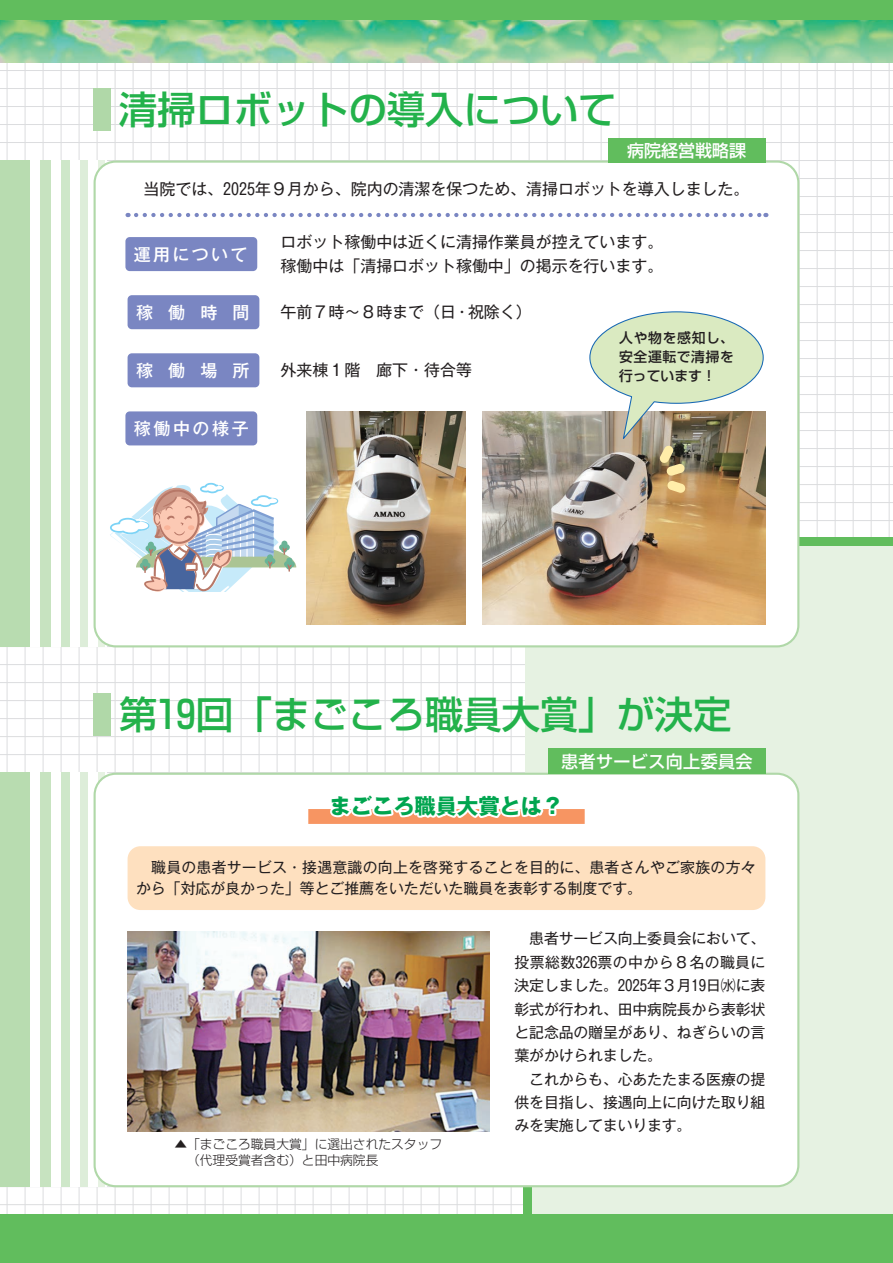
<style>
.page{position:relative;width:893px;height:1263px;background:#fff}
.page>*{position:absolute;margin:0;border:0;box-sizing:border-box;transform-origin:0 0}
.t1{font:500 38.25px "Shin Go Pr 6 N";color:#23b24b}
.t2{font:500 38.25px "Shin Go Pr 6";color:#23b24b}
.t3{font:700 21.3px "Gothic MB101 Pr 6 N";color:#00a54f}
.t4{font:500 16.95px "Gothic MB101 Pr 6 N";letter-spacing:.15em;color:#fff}
.t5{font:500 16.95px "Shin Go Pr 6 N";letter-spacing:.025em;color:#fff}
.t6{font:500 16.95px "Shin Go Pr 6";color:#fff}
.t7{font:15.9px/23.4px "Gothic MB101 Pr 6 N";color:#231f20}
.t8{font:15.9px "Gothic MB101 Pr 6";color:#231f20}
.t9{font:14.85px/23.4px "Gothic MB101 Pr 6 N";letter-spacing:-.01em;color:#231f20}
.t10{font:14.85px/21.3px "Gothic MB101 Pr 6 N";letter-spacing:.015em;color:#231f20}
.t11{font:500 13.8px/19.2px "Shin Go Pr 6";letter-spacing:.045em;color:#231f20;text-align:justify}
.t12{font:300 12.75px/15.9px "Shin Go Pr 6 N";color:#231f20}
</style>
<div class="page">
<hr style="left:7px;top:0;width:1px;height:1263px;background:#dcdddf">
<hr style="left:25px;top:0;width:1px;height:1263px;background:#dcdddf">
<hr style="left:43px;top:0;width:1px;height:1263px;background:#dcdddf">
<hr style="left:61px;top:0;width:1px;height:1263px;background:#dcdddf">
<hr style="left:79px;top:0;width:1px;height:1263px;background:#dcdddf">
<hr style="left:97px;top:0;width:1px;height:1263px;background:#dcdddf">
<hr style="left:115px;top:0;width:1px;height:1263px;background:#dcdddf">
<hr style="left:133px;top:0;width:1px;height:1263px;background:#dcdddf">
<hr style="left:151px;top:0;width:1px;height:1263px;background:#dcdddf">
<hr style="left:169px;top:0;width:1px;height:1263px;background:#dcdddf">
<hr style="left:187px;top:0;width:1px;height:1263px;background:#dcdddf">
<hr style="left:205px;top:0;width:1px;height:1263px;background:#dcdddf">
<hr style="left:223px;top:0;width:1px;height:1263px;background:#dcdddf">
<hr style="left:241px;top:0;width:1px;height:1263px;background:#dcdddf">
<hr style="left:259px;top:0;width:1px;height:1263px;background:#dcdddf">
<hr style="left:277px;top:0;width:1px;height:1263px;background:#dcdddf">
<hr style="left:295px;top:0;width:1px;height:1263px;background:#dcdddf">
<hr style="left:313px;top:0;width:1px;height:1263px;background:#dcdddf">
<hr style="left:331px;top:0;width:1px;height:1263px;background:#dcdddf">
<hr style="left:349px;top:0;width:1px;height:1263px;background:#dcdddf">
<hr style="left:367px;top:0;width:1px;height:1263px;background:#dcdddf">
<hr style="left:385px;top:0;width:1px;height:1263px;background:#dcdddf">
<hr style="left:403px;top:0;width:1px;height:1263px;background:#dcdddf">
<hr style="left:421px;top:0;width:1px;height:1263px;background:#dcdddf">
<hr style="left:439px;top:0;width:1px;height:1263px;background:#dcdddf">
<hr style="left:457px;top:0;width:1px;height:1263px;background:#dcdddf">
<hr style="left:475px;top:0;width:1px;height:1263px;background:#dcdddf">
<hr style="left:493px;top:0;width:1px;height:1263px;background:#dcdddf">
<hr style="left:511px;top:0;width:1px;height:1263px;background:#dcdddf">
<hr style="left:529px;top:0;width:1px;height:1263px;background:#dcdddf">
<hr style="left:547px;top:0;width:1px;height:1263px;background:#dcdddf">
<hr style="left:565px;top:0;width:1px;height:1263px;background:#dcdddf">
<hr style="left:583px;top:0;width:1px;height:1263px;background:#dcdddf">
<hr style="left:601px;top:0;width:1px;height:1263px;background:#dcdddf">
<hr style="left:619px;top:0;width:1px;height:1263px;background:#dcdddf">
<hr style="left:637px;top:0;width:1px;height:1263px;background:#dcdddf">
<hr style="left:655px;top:0;width:1px;height:1263px;background:#dcdddf">
<hr style="left:673px;top:0;width:1px;height:1263px;background:#dcdddf">
<hr style="left:691px;top:0;width:1px;height:1263px;background:#dcdddf">
<hr style="left:709px;top:0;width:1px;height:1263px;background:#dcdddf">
<hr style="left:727px;top:0;width:1px;height:1263px;background:#dcdddf">
<hr style="left:745px;top:0;width:1px;height:1263px;background:#dcdddf">
<hr style="left:763px;top:0;width:1px;height:1263px;background:#dcdddf">
<hr style="left:781px;top:0;width:1px;height:1263px;background:#dcdddf">
<hr style="left:799px;top:0;width:1px;height:1263px;background:#dcdddf">
<hr style="left:817px;top:0;width:1px;height:1263px;background:#dcdddf">
<hr style="left:835px;top:0;width:1px;height:1263px;background:#dcdddf">
<hr style="left:853px;top:0;width:1px;height:1263px;background:#dcdddf">
<hr style="left:871px;top:0;width:1px;height:1263px;background:#dcdddf">
<hr style="left:889px;top:0;width:1px;height:1263px;background:#dcdddf">
<hr style="left:0;top:70px;width:893px;height:1px;background:#dcdddf">
<hr style="left:0;top:88px;width:893px;height:1px;background:#dcdddf">
<hr style="left:0;top:106px;width:893px;height:1px;background:#dcdddf">
<hr style="left:0;top:124px;width:893px;height:1px;background:#dcdddf">
<hr style="left:0;top:142px;width:893px;height:1px;background:#dcdddf">
<hr style="left:0;top:160px;width:893px;height:1px;background:#dcdddf">
<hr style="left:0;top:178px;width:893px;height:1px;background:#dcdddf">
<hr style="left:0;top:196px;width:893px;height:1px;background:#dcdddf">
<hr style="left:0;top:214px;width:893px;height:1px;background:#dcdddf">
<hr style="left:0;top:232px;width:893px;height:1px;background:#dcdddf">
<hr style="left:0;top:250px;width:893px;height:1px;background:#dcdddf">
<hr style="left:0;top:268px;width:893px;height:1px;background:#dcdddf">
<hr style="left:0;top:286px;width:893px;height:1px;background:#dcdddf">
<hr style="left:0;top:304px;width:893px;height:1px;background:#dcdddf">
<hr style="left:0;top:322px;width:893px;height:1px;background:#dcdddf">
<hr style="left:0;top:340px;width:893px;height:1px;background:#dcdddf">
<hr style="left:0;top:358px;width:893px;height:1px;background:#dcdddf">
<hr style="left:0;top:376px;width:893px;height:1px;background:#dcdddf">
<hr style="left:0;top:394px;width:893px;height:1px;background:#dcdddf">
<hr style="left:0;top:412px;width:893px;height:1px;background:#dcdddf">
<hr style="left:0;top:430px;width:893px;height:1px;background:#dcdddf">
<hr style="left:0;top:448px;width:893px;height:1px;background:#dcdddf">
<hr style="left:0;top:466px;width:893px;height:1px;background:#dcdddf">
<hr style="left:0;top:484px;width:893px;height:1px;background:#dcdddf">
<hr style="left:0;top:502px;width:893px;height:1px;background:#dcdddf">
<hr style="left:0;top:520px;width:893px;height:1px;background:#dcdddf">
<hr style="left:0;top:646px;width:893px;height:1px;background:#dcdddf">
<hr style="left:0;top:664px;width:893px;height:1px;background:#dcdddf">
<hr style="left:0;top:682px;width:893px;height:1px;background:#dcdddf">
<hr style="left:0;top:700px;width:893px;height:1px;background:#dcdddf">
<hr style="left:0;top:718px;width:893px;height:1px;background:#dcdddf">
<hr style="left:0;top:736px;width:893px;height:1px;background:#dcdddf">
<hr style="left:0;top:754px;width:893px;height:1px;background:#dcdddf">
<hr style="left:0;top:772px;width:893px;height:1px;background:#dcdddf">
<hr style="left:0;top:1186px;width:893px;height:1px;background:#dcdddf">
<hr style="left:0;top:1204px;width:893px;height:1px;background:#dcdddf">
<img style="left:0;top:19px;width:893px;height:43px">
<div style="left:0;top:0;width:893px;height:19px;background:#61bd5d"></div>
<div style="left:526px;top:546px;width:367px;height:680px;background:#e6f2e2"></div>
<div style="left:0;top:1214px;width:893px;height:49px;background:#61bd5d"></div>
<div style="left:523px;top:1049px;width:8px;height:213px;background:#61bd5d"></div>
<div style="left:571px;top:538px;width:322px;height:8px;background:#61bd5d"></div>
<div style="left:0;top:161px;width:106px;height:486px;background:#fff"></div>
<div style="left:0;top:161px;width:30px;height:486px;background:#b8dcb0"></div>
<div style="left:40px;top:161px;width:11px;height:486px;background:#c7e3c0"></div>
<div style="left:61px;top:161px;width:8px;height:486px;background:#cee7c9"></div>
<div style="left:80px;top:161px;width:8px;height:486px;background:#ddedd9"></div>
<svg style="left:98px;top:161px;width:7px;height:486px"></svg>
<div style="left:0;top:773px;width:106px;height:414px;background:#fff"></div>
<div style="left:0;top:773px;width:30px;height:414px;background:#b8dcb0"></div>
<div style="left:40px;top:773px;width:11px;height:414px;background:#c7e3c0"></div>
<div style="left:61px;top:773px;width:8px;height:414px;background:#cee7c9"></div>
<div style="left:80px;top:773px;width:8px;height:414px;background:#ddedd9"></div>
<svg style="left:98px;top:773px;width:7px;height:414px"></svg>
<div style="left:95px;top:162px;width:703px;height:484px;background:#fff;border-radius:21px"></div>
<div style="left:95px;top:774px;width:703px;height:412px;background:#fff;border-radius:21px"></div>
<div style="left:94px;top:773px;width:705px;height:414px;border:2px solid #b0d8a8;border-radius:21px"></div>
<div style="left:548px;top:748px;width:217px;height:26px;background:#61bd5d"></div>
<div style="left:94px;top:693px;width:17px;height:43px;background:#b0d8a8"></div>
<div style="left:128px;top:846px;width:637px;height:64px;background:#fee0bf;border-radius:13px"></div>
<div style="left:608px;top:138px;width:157px;height:25px;background:#61bd5d"></div>
<div style="left:94px;top:88px;width:17px;height:43px;background:#b0d8a8"></div>
<img style="left:128px;top:931px;width:361px;height:200px">
<svg style="left:136px;top:213px;width:630px;height:4px"></svg>
<div style="left:125px;top:237px;width:132px;height:34px;background:#7a86c2;border-radius:4px"></div>
<div style="left:125px;top:411px;width:132px;height:34px;background:#7a86c2;border-radius:4px"></div>
<div style="left:308px;top:809px;width:277px;height:15px;background:#f79562"></div>
<svg style="left:328px;top:809px;width:236px;height:15px"></svg>
<svg style="left:110px;top:482px;width:186px;height:110px"></svg>
<img style="left:306px;top:411px;width:160px;height:213px">
<img style="left:482px;top:411px;width:284px;height:213px">
<img style="left:589px;top:311px;width:175px;height:182px">
<div style="left:128px;top:295px;width:131px;height:34px;background:#7a86c2;border-radius:4px"></div>
<div style="left:128px;top:353px;width:131px;height:34px;background:#7a86c2;border-radius:4px"></div>
<h1 class="t2" style="left:119px;top:78px;width:499px">清掃ロボットの導入について</h1>
<p class="t6" style="left:627px;top:137px;width:121px">病院経営戦略課</p>
<p class="t8" style="left:128px;top:175px;width:623px">　当院では、2025年９月から、院内の清潔を保つため、清掃ロボットを導入しました。</p>
<p class="t4" style="left:134px;top:240px;width:115px">運用について</p>
<p class="t4" style="left:136px;top:298px;width:115px">稼働時間</p>
<p class="t7" style="left:281px;top:230px;width:384px">ロボット稼働中は近くに清掃作業員が控えています。稼働中は「清掃ロボット稼働中」の掲示を行います。</p>
<p class="t7" style="left:281px;top:299px;width:253px">午前７時～８時まで（日・祝除く）</p>
<p class="t4" style="left:136px;top:356px;width:115px">稼働場所</p>
<p class="t7" style="left:281px;top:357px;width:193px">外来棟１階　廊下・待合等</p>
<p class="t4" style="left:134px;top:414px;width:116px">稼働中の様子</p>
<p class="t11" style="left:619px;top:327px;width:116px">人や物を感知し、安全運転で清掃を行っています！</p>
<h1 class="t1" style="left:119px;top:683px;width:614px">第19回「まごころ職員大賞」が決定</h1>
<p class="t5" style="left:561px;top:747px;width:193px">患者サービス向上委員会</p>
<h2 class="t3" style="left:330px;top:788px;width:235px">まごころ職員大賞とは？</h2>
<p class="t10" style="left:136px;top:856px;width:621px">　職員の患者サービス・接遇意識の向上を啓発することを目的に、患者さんやご家族の方々から「対応が良かった」等とご推薦をいただいた職員を表彰する制度です。</p>
<p class="t12" style="left:174px;top:1135px;width:269px">▲「まごころ職員大賞」に選出されたスタッフ　（代理受賞者含む）と田中病院長</p>
<p class="t9" style="left:514px;top:926px;width:252px">　患者サービス向上委員会において、投票総数326票の中から８名の職員に決定しました。2025年３月19日㈬に表彰式が行われ、田中病院長から表彰状と記念品の贈呈があり、ねぎらいの言葉がかけられました。<br>　これからも、心あたたまる医療の提供を目指し、接遇向上に向けた取り組みを実施してまいります。</p>
</div>
